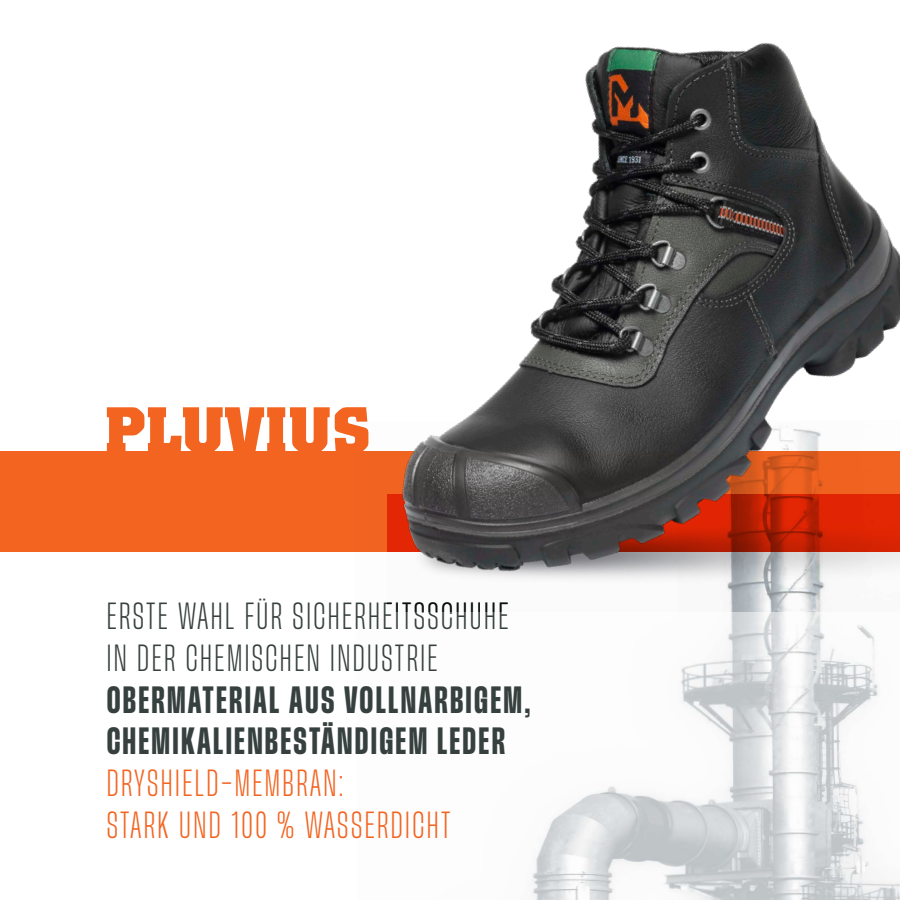
<style>
.page{position:relative;width:900px;height:900px;background:#fff}
.page>*{position:absolute;margin:0;border:0;box-sizing:border-box;transform-origin:0 0}
.t1{font:700 64.65px "Colossalis";letter-spacing:.01em;color:#f36421}
.t2{font:700 condensed 33px/41.8px "Herokid";letter-spacing:.07em;color:#36403e}
.t3{font:300 condensed 33px/41.8px "Herokid";letter-spacing:.075em;color:#36403e}
.t4{font:300 condensed 33px/41.8px "Herokid";letter-spacing:.075em;color:#f36421}
</style>
<div class="page">
<div style="left:0;top:451px;width:900px;height:100px;background:#f36421"></div>
<img style="left:354px;top:551px;width:546px;height:349px">
<img style="left:361px;top:42px;width:539px;height:607px">
<h1 class="t1" style="left:105px;top:393px;width:267px">PLUVIUS</h1>
<p class="t3" style="left:107px;top:596px;width:403px">ERSTE WAHL FÜR SICHERHEITSSCHUHE<br>IN DER CHEMISCHEN INDUSTRIE</p>
<p class="t2" style="left:107px;top:678px;width:425px">OBERMATERIAL AUS VOLLNARBIGEM,<br>CHEMIKALIENBESTÄNDIGEM LEDER</p>
<p class="t4" style="left:107px;top:762px;width:345px">DRYSHIELD-MEMBRAN:<br>STARK UND 100 % WASSERDICHT</p>
</div>
